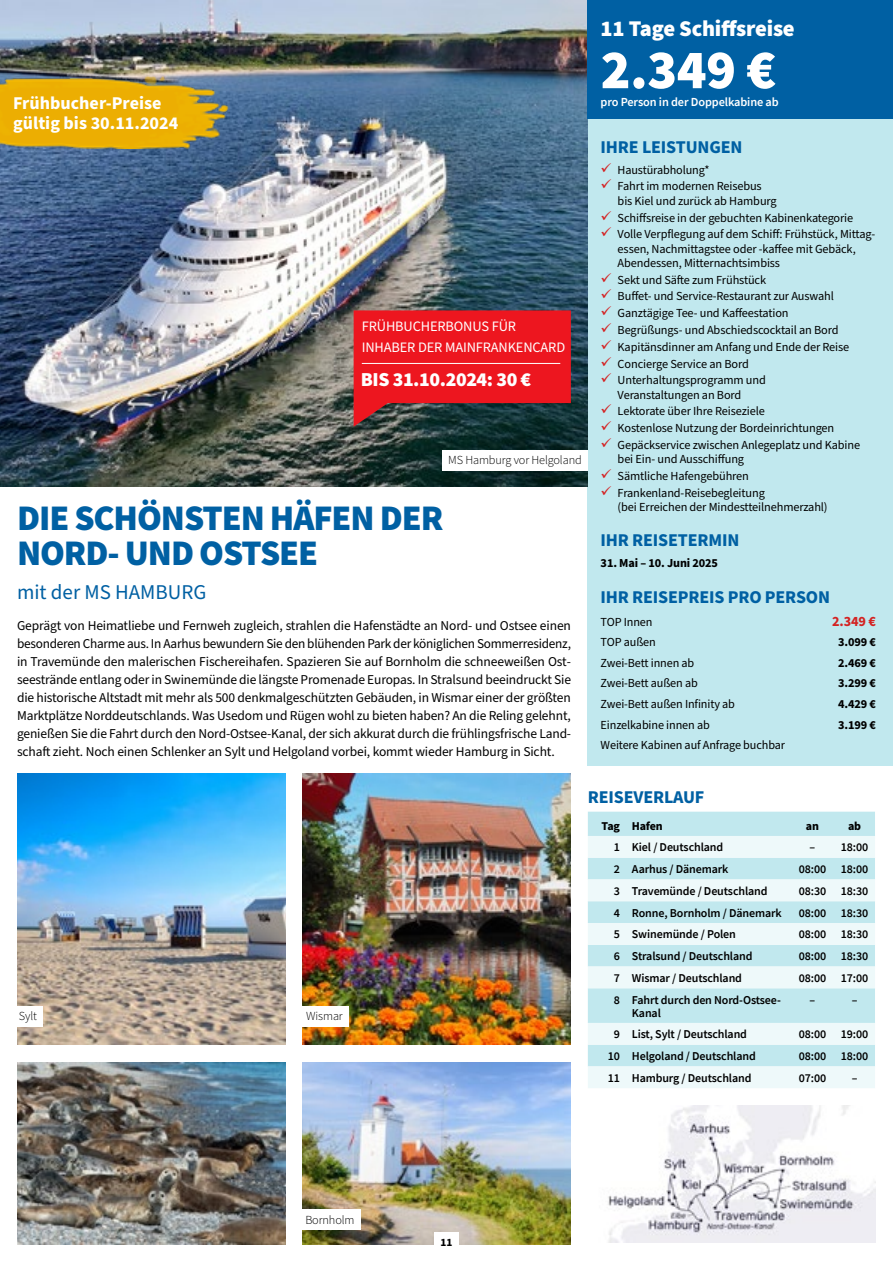
<style>
.page{position:relative;width:893px;height:1263px;background:#fff}
.page>*{position:absolute;margin:0;border:0;box-sizing:border-box;transform-origin:0 0}
.t1{font:900 55.5px "Source Sans Pro";color:#fff}
.t2{font:900 36px/34.5px "Source Sans Pro";letter-spacing:-.03em;color:#0060a3}
.t3{font:900 22.5px "Source Sans Pro";letter-spacing:-.01em;color:#fff}
.t4{font:21px "Source Sans Pro";color:#0060a3}
.t5{font:900 19.8px "Source Sans Pro";letter-spacing:-.02em;color:#fff}
.t6{font:700 18px "Source Sans Pro";letter-spacing:-.01em;color:#0060a3}
.t7{font:700 18px/19.5px "Source Sans Pro";color:#fff}
.t8{font:14.4px/21.6px "Source Sans Pro";letter-spacing:-.01em;color:#fff}
.t9{font:700 14.25px "Source Sans Pro";color:#d42222}
.t10{font:13.5px/18px "Source Sans Pro";letter-spacing:-.01em;color:#000;text-align:justify}
.t11{font:12.3px/16.8px "Source Sans Pro";letter-spacing:-.01em;color:#000}
.t12{font:700 12.3px "Source Sans Pro";letter-spacing:-.01em;color:#000}
.t13{font:300 12.3px "Source Sans Pro";letter-spacing:-.01em;color:#000}
.t14{font:600 12.3px "Source Sans Pro";letter-spacing:-.01em;color:#fff}
.t15{font:600 12px/12.9px "Source Sans Pro";letter-spacing:-.01em;color:#000}
.t16{font:700 12px "Source Sans Pro";letter-spacing:-.02em;color:#000}
.t17{font:700 11.25px "Source Sans Pro";color:#000}
</style>
<div class="page">
<div style="left:588px;top:117px;width:305px;height:648px;background:#c1e8ee"></div>
<img style="left:17px;top:1062px;width:268px;height:182px">
<img style="left:302px;top:1062px;width:269px;height:182px">
<img style="left:17px;top:773px;width:268px;height:271px">
<img style="left:302px;top:773px;width:269px;height:271px">
<img style="left:0;top:0;width:588px;height:486px">
<div style="left:442px;top:450px;width:146px;height:20px;background:#fff"></div>
<img style="left:608px;top:1106px;width:268px;height:136px">
<div style="left:299px;top:1209px;width:62px;height:20px;background:#fff"></div>
<div style="left:13px;top:1006px;width:30px;height:20px;background:#fff"></div>
<div style="left:300px;top:1006px;width:49px;height:20px;background:#fff"></div>
<img style="left:0;top:74px;width:241px;height:75px">
<div style="left:588px;top:812px;width:287px;height:24px;background:#c1e8ee"></div>
<svg style="left:588px;top:836px;width:287px;height:252px;background:#d8f0f4"></svg>
<div style="left:588px;top:0;width:305px;height:119px;background:#0060a3"></div>
<div style="left:434px;top:1232px;width:25px;height:30px;background:#fff"></div>
<svg style="left:354px;top:310px;width:217px;height:117px;background:#c51d25"></svg>
<hr style="left:362px;top:363px;width:198px;height:1px;background:#fff">
<h3 class="t7" style="left:13px;top:94px;width:167px">Frühbucher-Preise gültig bis 30.11.2024</h3>
<p class="t8" style="left:362px;top:315px;width:205px">FRÜHBUCHERBONUS FÜR<br>INHABER DER MAINFRANKENCARD</p>
<h3 class="t5" style="left:361px;top:366px;width:172px">BIS 31.10.2024: 30 €</h3>
<p class="t13" style="left:448px;top:453px;width:135px">MS Hamburg vor Helgoland</p>
<h2 class="t2" style="left:17px;top:500px;width:428px">DIE SCHÖNSTEN HÄFEN DER<br>NORD- UND OSTSEE</h2>
<h3 class="t4" style="left:17px;top:578px;width:191px">mit der MS HAMBURG</h3>
<p class="t10" style="left:17px;top:617px;width:555px">Geprägt von Heimatliebe und Fernweh zugleich, strahlen die Hafenstädte an Nord- und Ostsee einen besonderen Charme aus. In Aarhus bewundern Sie den blühenden Park der königlichen Sommerresidenz, in Travemünde den malerischen Fischereihafen. Spazieren Sie auf Bornholm die schneeweißen Ost&shy;seestrände entlang oder in Swinemünde die längste Promenade Europas. In Stralsund beeindruckt Sie die historische Altstadt mit mehr als 500 denkmalgeschützten Gebäuden, in Wismar einer der größten Marktplätze Norddeutschlands. Was Usedom und Rügen wohl zu bieten haben? An die Reling gelehnt, genießen Sie die Fahrt durch den Nord-Ostsee-Kanal, der sich akkurat durch die frühlingsfrische Land&shy;schaft zieht. Noch einen Schlenker an Sylt und Helgoland vorbei, kommt wieder Hamburg in Sicht.</p>
<p class="t13" style="left:19px;top:1008px;width:20px">Sylt</p>
<p class="t13" style="left:306px;top:1008px;width:38px">Wismar</p>
<h3 class="t3" style="left:601px;top:13px;width:196px">11 Tage Schiffsreise</h3>
<h1 class="t1" style="left:601px;top:31px;width:177px">2.349 €</h1>
<p class="t14" style="left:601px;top:94px;width:180px">pro Person in der Doppelkabine ab</p>
<h3 class="t6" style="left:601px;top:134px;width:143px">IHRE LEISTUNGEN</h3>
<p class="t11" style="left:618px;top:162px;width:146px">Haustürabholung*<br>Fahrt im modernen Reisebus</p>
<p class="t11" style="left:618px;top:193px;width:259px">bis Kiel und zurück ab Hamburg<br>Schiffsreise in der gebuchten Kabinenkategorie<br>Volle Verpflegung auf dem Schiff: Frühstück, Mittag-</p>
<p class="t11" style="left:618px;top:242px;width:240px;line-height:14.2px">essen, Nachmittagstee oder -kaffee mit Gebäck,<br>Abendessen, Mitternachtsimbiss</p>
<p class="t11" style="left:618px;top:271px;width:233px">Sekt und Säfte zum Frühstück<br>Buffet- und Service-Restaurant zur Auswahl Ganztägige Tee- und Kaffeestation Begrüßungs- und Abschiedscocktail an Bord Kapitänsdinner am Anfang und Ende der Reise Concierge Service an Bord Unterhaltungsprogramm und</p>
<p class="t11" style="left:618px;top:387px;width:244px">Veranstaltungen an Bord<br>Lektorate über Ihre Reiseziele<br>Kostenlose Nutzung der Bordeinrichtungen Gepäckservice zwischen Anlegeplatz und Kabine</p>
<p class="t11" style="left:618px;top:451px;width:149px">bei Ein- und Ausschiffung<br>Sämtliche Hafengebühren<br>Frankenland-Reisebegleitung</p>
<p class="t11" style="left:618px;top:499px;width:212px">(bei Erreichen der Mindestteilnehmerzahl)</p>
<h3 class="t6" style="left:601px;top:528px;width:140px">IHR REISETERMIN</h3>
<p class="t12" style="left:601px;top:555px;width:119px">31. Mai – 10. Juni 2025</p>
<h3 class="t6" style="left:601px;top:584px;width:231px">IHR REISEPREIS PRO PERSON</h3>
<p class="t11" style="left:601px;top:613px;width:53px">TOP Innen</p>
<p class="t9" style="left:832px;top:611px;width:45px">2.349 €</p>
<p class="t11" style="left:601px;top:634px;width:57px">TOP außen</p>
<p class="t12" style="left:838px;top:634px;width:39px">3.099 €</p>
<p class="t11" style="left:601px;top:655px;width:95px">Zwei-Bett innen ab</p>
<p class="t12" style="left:838px;top:654px;width:39px">2.469 €</p>
<p class="t11" style="left:601px;top:675px;width:99px">Zwei-Bett außen ab</p>
<p class="t12" style="left:838px;top:675px;width:39px">3.299 €</p>
<p class="t11" style="left:601px;top:696px;width:136px">Zwei-Bett außen Infinity ab</p>
<p class="t12" style="left:838px;top:696px;width:39px">4.429 €</p>
<p class="t11" style="left:601px;top:717px;width:111px">Einzelkabine innen ab</p>
<p class="t12" style="left:838px;top:716px;width:39px">3.199 €</p>
<p class="t11" style="left:601px;top:737px;width:186px">Weitere Kabinen auf Anfrage buchbar</p>
<h3 class="t6" style="left:588px;top:785px;width:118px">REISEVERLAUF</h3>
<p class="t16" style="left:602px;top:818px;width:62px">Tag Hafen</p>
<p class="t16" style="left:806px;top:818px;width:15px">an</p>
<p class="t16" style="left:848px;top:818px;width:15px">ab</p>
<p class="t15" style="left:614px;top:841px;width:111px">1 Kiel / Deutschland</p>
<p class="t15" style="left:810px;top:841px;width:60px">– 18:00</p>
<p class="t15" style="left:614px;top:862px;width:116px">2 Aarhus / Dänemark</p>
<p class="t15" style="left:799px;top:862px;width:71px">08:00 18:00</p>
<p class="t15" style="left:614px;top:884px;width:155px">3 Travemünde / Deutschland</p>
<p class="t15" style="left:799px;top:884px;width:71px">08:30 18:30</p>
<p class="t15" style="left:614px;top:906px;width:170px">4 Ronne, Bornholm / Dänemark</p>
<p class="t15" style="left:799px;top:906px;width:71px">08:00 18:30</p>
<p class="t15" style="left:614px;top:928px;width:124px">5 Swinemünde / Polen</p>
<p class="t15" style="left:799px;top:928px;width:71px">08:00 18:30</p>
<p class="t15" style="left:614px;top:949px;width:140px">6 Stralsund / Deutschland</p>
<p class="t15" style="left:799px;top:949px;width:71px">08:00 18:30</p>
<p class="t15" style="left:614px;top:971px;width:130px">7 Wismar / Deutschland</p>
<p class="t15" style="left:799px;top:971px;width:71px">08:00 17:00</p>
<p class="t15" style="left:632px;top:993px;width:150px;text-indent:-18px">8 Fahrt durch den Nord-Ostsee-<br>Kanal</p>
<p class="t15" style="left:810px;top:993px;width:7px">–</p>
<p class="t15" style="left:852px;top:993px;width:7px">–</p>
<p class="t15" style="left:614px;top:1028px;width:135px">9 List, Sylt / Deutschland</p>
<p class="t15" style="left:799px;top:1028px;width:71px">08:00 19:00</p>
<p class="t15" style="left:608px;top:1049px;width:150px">10 Helgoland / Deutschland</p>
<p class="t15" style="left:799px;top:1049px;width:71px">08:00 18:00</p>
<p class="t15" style="left:608px;top:1071px;width:145px">11 Hamburg / Deutschland</p>
<p class="t15" style="left:799px;top:1071px;width:29px">07:00</p>
<p class="t15" style="left:852px;top:1071px;width:7px">–</p>
<p class="t13" style="left:305px;top:1212px;width:51px">Bornholm</p>
<p class="t17" style="left:440px;top:1234px;width:13px">11</p>
</div>
